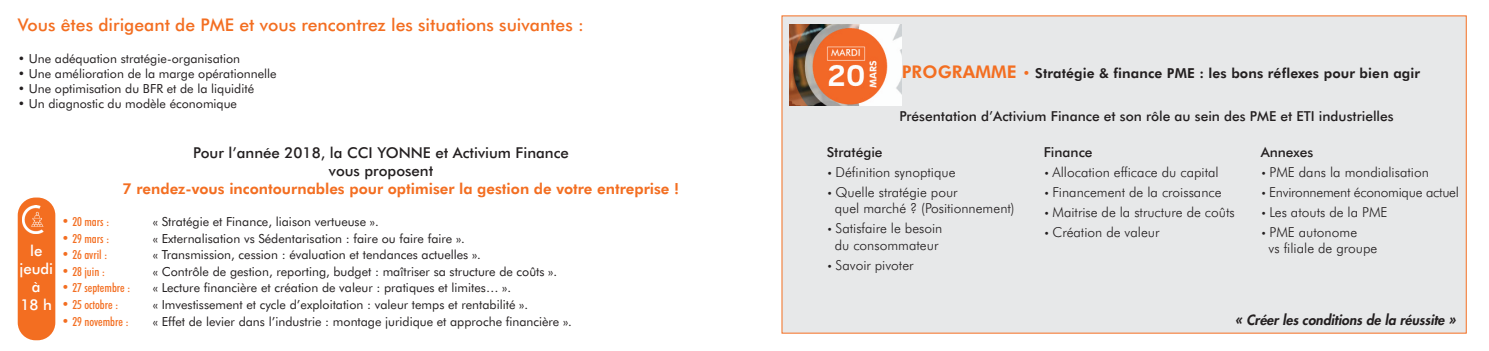
<style>
.page{position:relative;width:1489px;height:351px;background:#fff}
.page>*{position:absolute;margin:0;border:0;box-sizing:border-box;transform-origin:0 0}
.t1{font:500 17.5px "Futura BT";color:#f36e21}
.t2{font:800 15px "Futura BT";color:#f36e21}
.t3{font:500 15px/18px "Futura BT";color:#231f20;text-align:center}
.t4{font:500 15px/18px "Futura BT";color:#fff;text-align:center}
.t5{font:300 13.75px/16.5px "Futura BT";color:#231f20}
.t6{font:500 13.75px "Futura BT";color:#231f20}
.t7{font:800 13.75px "Futura BT";letter-spacing:.01em;color:#231f20}
.t8{font:italic 800 13.75px "Futura Std";color:#231f20}
.t9{font:300 13.75px "Futura BT";letter-spacing:-.02em;color:#231f20}
.t10{font:12.5px "Futura BT";color:#231f20}
.t11{font:500 condensed 12.5px "Futura BT";color:#f36e21}
.s1{font-size:13.75px}
.s2{font-size:17.5px;color:#f36e21}
.s3{color:#f36e21}
.s4{font-size:10px}
</style>
<div class="page">
<div style="left:782px;top:16px;width:683px;height:317px;background:#e7e8e9"></div>
<div style="left:18px;top:197px;width:37px;height:143px;background:#f36e21;border-radius:18px"></div>
<img style="left:22px;top:205px;width:22px;height:28px">
<img style="left:789px;top:25px;width:112px;height:80px">
<h1 class="t1" style="left:18px;top:15px;width:567px">Vous êtes dirigeant de PME et vous rencontrez les situations suivantes :</h1>
<p class="t10" style="left:18px;top:52px;width:224px">• Une adéquation stratégie-organisation</p>
<p class="t10" style="left:18px;top:67px;width:260px">• Une amélioration de la marge opérationnelle</p>
<p class="t10" style="left:18px;top:82px;width:238px">• Une optimisation du BFR et de la liquidité</p>
<p class="t10" style="left:18px;top:97px;width:221px">• Un diagnostic du modèle économique</p>
<p class="t3" style="left:193px;top:144px;width:377px">Pour l’année 2018, la CCI YONNE et Activium Finance vous proposent</p>
<p class="t2" style="left:123px;top:180px;width:558px">7 rendez-vous incontournables pour optimiser la gestion de votre entreprise !</p>
<p class="t11" style="left:62px;top:215px;width:49px"><span class="s1">•</span> 20 mars :</p>
<p class="t10" style="left:153px;top:215px;width:227px">« Stratégie et Finance, liaison vertueuse ».</p>
<p class="t11" style="left:62px;top:231px;width:49px"><span class="s1">•</span> 29 mars :</p>
<p class="t10" style="left:153px;top:231px;width:313px">« Externalisation vs Sédentarisation : faire ou faire faire ».</p>
<p class="t11" style="left:62px;top:248px;width:47px"><span class="s1">•</span> 26 avril :</p>
<p class="t10" style="left:153px;top:248px;width:330px">« Transmission, cession : évaluation et tendances actuelles ».</p>
<p class="t11" style="left:62px;top:264px;width:45px"><span class="s1">•</span> 28 juin :</p>
<p class="t10" style="left:153px;top:264px;width:406px">« Contrôle de gestion, reporting, budget : maîtriser sa structure de coûts ».</p>
<p class="t11" style="left:62px;top:281px;width:70px"><span class="s1">•</span> 27 septembre :</p>
<p class="t10" style="left:153px;top:281px;width:360px">« Lecture financière et création de valeur : pratiques et limites… ».</p>
<p class="t11" style="left:62px;top:297px;width:58px"><span class="s1">•</span> 25 octobre :</p>
<p class="t10" style="left:153px;top:297px;width:377px">« Imvestissement et cycle d’exploitation : valeur temps et rentabilité ».</p>
<p class="t11" style="left:62px;top:314px;width:69px"><span class="s1">•</span> 29 novembre :</p>
<p class="t10" style="left:153px;top:314px;width:420px">« Effet de levier dans l’industrie : montage juridique et approche financière ».</p>
<p class="t4" style="left:19px;top:242px;width:35px">le jeudi à<br>18 h</p>
<p class="t7" style="left:901px;top:65px;width:520px"><span class="s2">PROGRAMME</span> <span class="s3">•</span> Stratégie &amp; finance PME : les bons réflexes pour bien agir</p>
<p class="t6" style="left:899px;top:108px;width:496px">Présentation d’Activium Finance et son rôle au sein des PME et ETI industrielles</p>
<p class="t6" style="left:826px;top:144px;width:57px">Stratégie</p>
<p class="t5" style="left:826px;top:164px;width:130px"><span class="s4">•</span> Définition synoptique</p>
<p class="t5" style="left:834px;top:184px;width:181px;text-indent:-8px"><span class="s4">•</span> Quelle stratégie pour<br>quel marché ? (Positionnement)</p>
<p class="t5" style="left:826px;top:220px;width:117px;text-align:center"><span class="s4">•</span> Satisfaire le besoin du consommateur</p>
<p class="t5" style="left:826px;top:257px;width:88px"><span class="s4">•</span> Savoir pivoter</p>
<p class="t6" style="left:1043px;top:144px;width:50px">Finance</p>
<p class="t5" style="left:1043px;top:164px;width:176px"><span class="s4">•</span> Allocation efficace du capital</p>
<p class="t5" style="left:1043px;top:184px;width:179px"><span class="s4">•</span> Financement de la croissance</p>
<p class="t5" style="left:1043px;top:204px;width:192px"><span class="s4">•</span> Maitrise de la structure de coûts</p>
<p class="t5" style="left:1043px;top:224px;width:117px"><span class="s4">•</span> Création de valeur</p>
<p class="t6" style="left:1260px;top:144px;width:54px">Annexes</p>
<p class="t5" style="left:1260px;top:164px;width:170px"><span class="s4">•</span> PME dans la mondialisation</p>
<p class="t9" style="left:1260px;top:184px;width:200px"><span class="s4">•</span> Environnement économique actuel</p>
<p class="t5" style="left:1260px;top:204px;width:128px"><span class="s4">•</span> Les atouts de la PME</p>
<p class="t5" style="left:1268px;top:224px;width:110px;text-indent:-8px"><span class="s4">•</span> PME autonome<br>vs filiale de groupe</p>
<p class="t8" style="left:1235px;top:314px;width:222px">« Créer les conditions de la réussite »</p>
</div>
